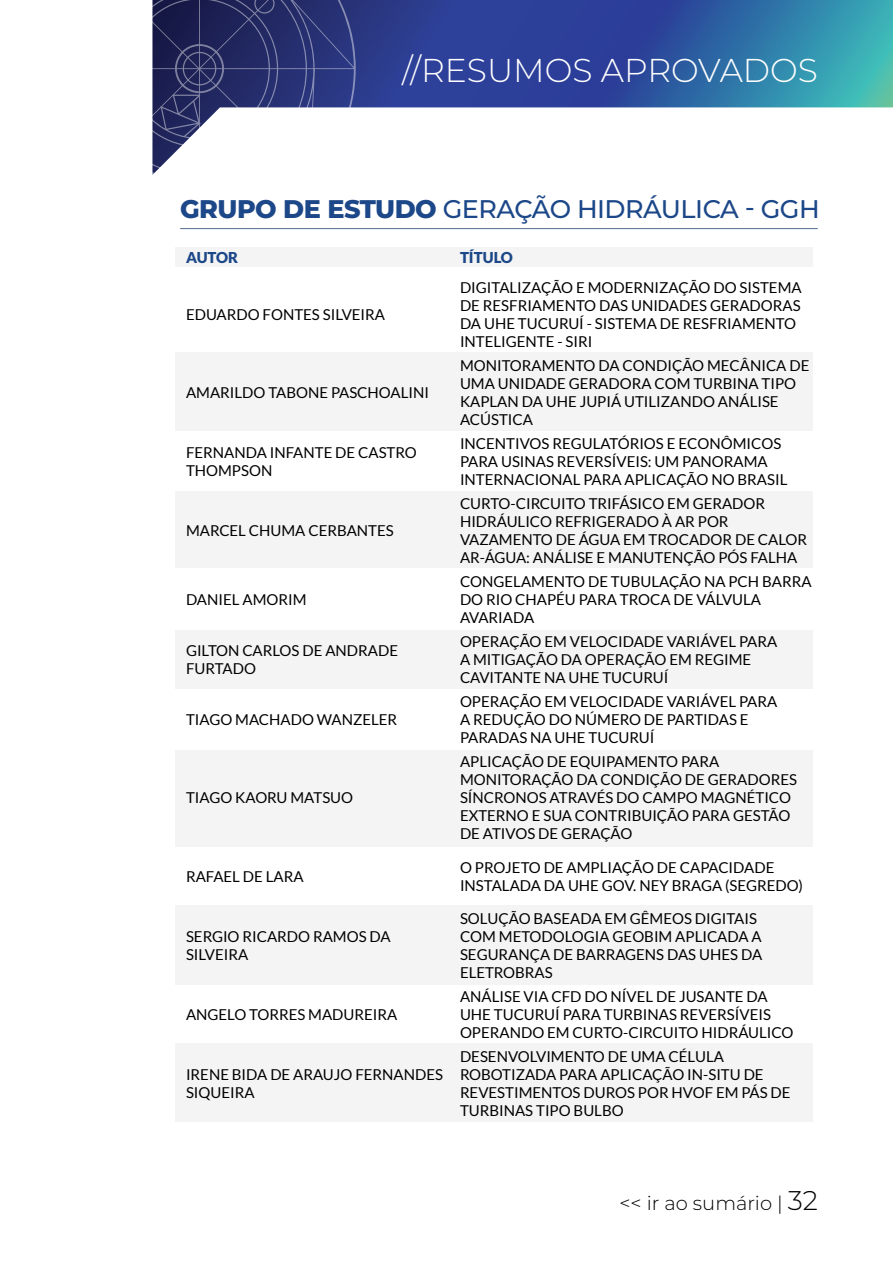
<style>
.page{position:relative;width:893px;height:1263px;background:#fff}
.page>*{position:absolute;margin:0;border:0;box-sizing:border-box;transform-origin:0 0}
.t1{font:300 33px "Montserrat";color:#fff}
.t2{font:500 25.5px "Montserrat";letter-spacing:-.02em;color:#1c4788}
.t3{font:300 19.5px "Montserrat";color:#000}
.t4{font:15px/18px "Lato";color:#000}
.t5{font:900 15px "Lato";color:#1c4788}
.s1{font-weight:800}
.s2{font-size:27px}
</style>
<div class="page">
<svg style="left:356px;top:0;width:537px;height:108px;background:#305d9f"></svg>
<svg style="left:152px;top:0;width:204px;height:175px"></svg>
<div style="left:175px;top:248px;width:637px;height:19px;background:#f4f4f4"></div>
<div style="left:175px;top:353px;width:637px;height:78px;background:#f4f4f4"></div>
<div style="left:175px;top:491px;width:637px;height:76px;background:#f4f4f4"></div>
<div style="left:175px;top:630px;width:637px;height:59px;background:#f4f4f4"></div>
<div style="left:175px;top:750px;width:637px;height:96px;background:#f4f4f4"></div>
<div style="left:175px;top:905px;width:637px;height:79px;background:#f4f4f4"></div>
<div style="left:175px;top:1043px;width:637px;height:78px;background:#f4f4f4"></div>
<hr style="left:180px;top:228px;width:638px;height:1px;background:#52688e">
<h1 class="t1" style="left:402px;top:48px;width:417px">//RESUMOS APROVADOS</h1>
<h2 class="t2" style="left:180px;top:192px;width:641px"><span class="s1">GRUPO DE ESTUDO</span> GERAÇÃO HIDRÁULICA - GGH</h2>
<p class="t5" style="left:186px;top:249px;width:54px">AUTOR</p>
<p class="t5" style="left:460px;top:249px;width:54px">TÍTULO</p>
<p class="t4" style="left:186px;top:305px;width:201px">EDUARDO FONTES SILVEIRA</p>
<p class="t4" style="left:186px;top:383px;width:245px">AMARILDO TABONE PASCHOALINI</p>
<p class="t4" style="left:460px;top:278px;width:343px">DIGITALIZAÇÃO E MODERNIZAÇÃO DO SISTEMA DE RESFRIAMENTO DAS UNIDADES GERADORAS DA UHE TUCURUÍ - SISTEMA DE RESFRIAMENTO INTELIGENTE - SIRI</p>
<p class="t4" style="left:460px;top:356px;width:351px">MONITORAMENTO DA CONDIÇÃO MECÂNICA DE<br>UMA UNIDADE GERADORA COM TURBINA TIPO<br>KAPLAN DA UHE JUPIÁ UTILIZANDO ANÁLISE<br>ACÚSTICA</p>
<p class="t4" style="left:186px;top:443px;width:232px">FERNANDA INFANTE DE CASTRO<br>THOMPSON</p>
<p class="t4" style="left:460px;top:434px;width:329px">INCENTIVOS REGULATÓRIOS E ECONÔMICOS<br>PARA USINAS REVERSÍVEIS: UM PANORAMA<br>INTERNACIONAL PARA APLICAÇÃO NO BRASIL</p>
<p class="t4" style="left:186px;top:521px;width:209px">MARCEL CHUMA CERBANTES</p>
<p class="t4" style="left:460px;top:494px;width:349px">CURTO-CIRCUITO TRIFÁSICO EM GERADOR HIDRÁULICO REFRIGERADO À AR POR VAZAMENTO DE ÁGUA EM TROCADOR DE CALOR AR-ÁGUA: ANÁLISE E MANUTENÇÃO PÓS FALHA</p>
<p class="t4" style="left:186px;top:591px;width:122px">DANIEL AMORIM</p>
<p class="t4" style="left:460px;top:573px;width:353px">CONGELAMENTO DE TUBULAÇÃO NA PCH BARRA<br>DO RIO CHAPÉU PARA TROCA DE VÁLVULA<br>AVARIADA</p>
<p class="t4" style="left:186px;top:642px;width:214px">GILTON CARLOS DE ANDRADE<br>FURTADO</p>
<p class="t4" style="left:460px;top:633px;width:319px">OPERAÇÃO EM VELOCIDADE VARIÁVEL PARA<br>A MITIGAÇÃO DA OPERAÇÃO EM REGIME<br>CAVITANTE NA UHE TUCURUÍ</p>
<p class="t4" style="left:186px;top:711px;width:213px">TIAGO MACHADO WANZELER</p>
<p class="t4" style="left:460px;top:693px;width:319px">OPERAÇÃO EM VELOCIDADE VARIÁVEL PARA<br>A REDUÇÃO DO NÚMERO DE PARTIDAS E<br>PARADAS NA UHE TUCURUÍ</p>
<p class="t4" style="left:186px;top:789px;width:169px">TIAGO KAORU MATSUO</p>
<p class="t4" style="left:460px;top:753px;width:339px">APLICAÇÃO DE EQUIPAMENTO PARA MONITORAÇÃO DA CONDIÇÃO DE GERADORES SÍNCRONOS ATRAVÉS DO CAMPO MAGNÉTICO EXTERNO E SUA CONTRIBUIÇÃO PARA GESTÃO DE ATIVOS DE GERAÇÃO</p>
<p class="t4" style="left:186px;top:867px;width:119px">RAFAEL DE LARA</p>
<p class="t4" style="left:460px;top:858px;width:345px">O PROJETO DE AMPLIAÇÃO DE CAPACIDADE<br>INSTALADA DA UHE GOV. NEY BRAGA (SEGREDO)</p>
<p class="t4" style="left:186px;top:927px;width:206px">SERGIO RICARDO RAMOS DA<br>SILVEIRA</p>
<p class="t4" style="left:460px;top:909px;width:304px">SOLUÇÃO BASEADA EM GÊMEOS DIGITAIS<br>COM METODOLOGIA GEOBIM APLICADA A<br>SEGURANÇA DE BARRAGENS DAS UHES DA<br>ELETROBRAS</p>
<p class="t4" style="left:186px;top:1005px;width:213px">ANGELO TORRES MADUREIRA</p>
<p class="t4" style="left:186px;top:1065px;width:259px">IRENE BIDA DE ARAUJO FERNANDES<br>SIQUEIRA</p>
<p class="t4" style="left:460px;top:987px;width:335px">ANÁLISE VIA CFD DO NÍVEL DE JUSANTE DA<br>UHE TUCURUÍ PARA TURBINAS REVERSÍVEIS<br>OPERANDO EM CURTO-CIRCUITO HIDRÁULICO</p>
<p class="t4" style="left:460px;top:1047px;width:332px">DESENVOLVIMENTO DE UMA CÉLULA<br>ROBOTIZADA PARA APLICAÇÃO IN-SITU DE<br>REVESTIMENTOS DUROS POR HVOF EM PÁS DE<br>TURBINAS TIPO BULBO</p>
<h3 class="t3" style="left:619px;top:1189px;width:200px">&lt;&lt; ir ao sumário | <span class="s2">32</span></h3>
</div>
